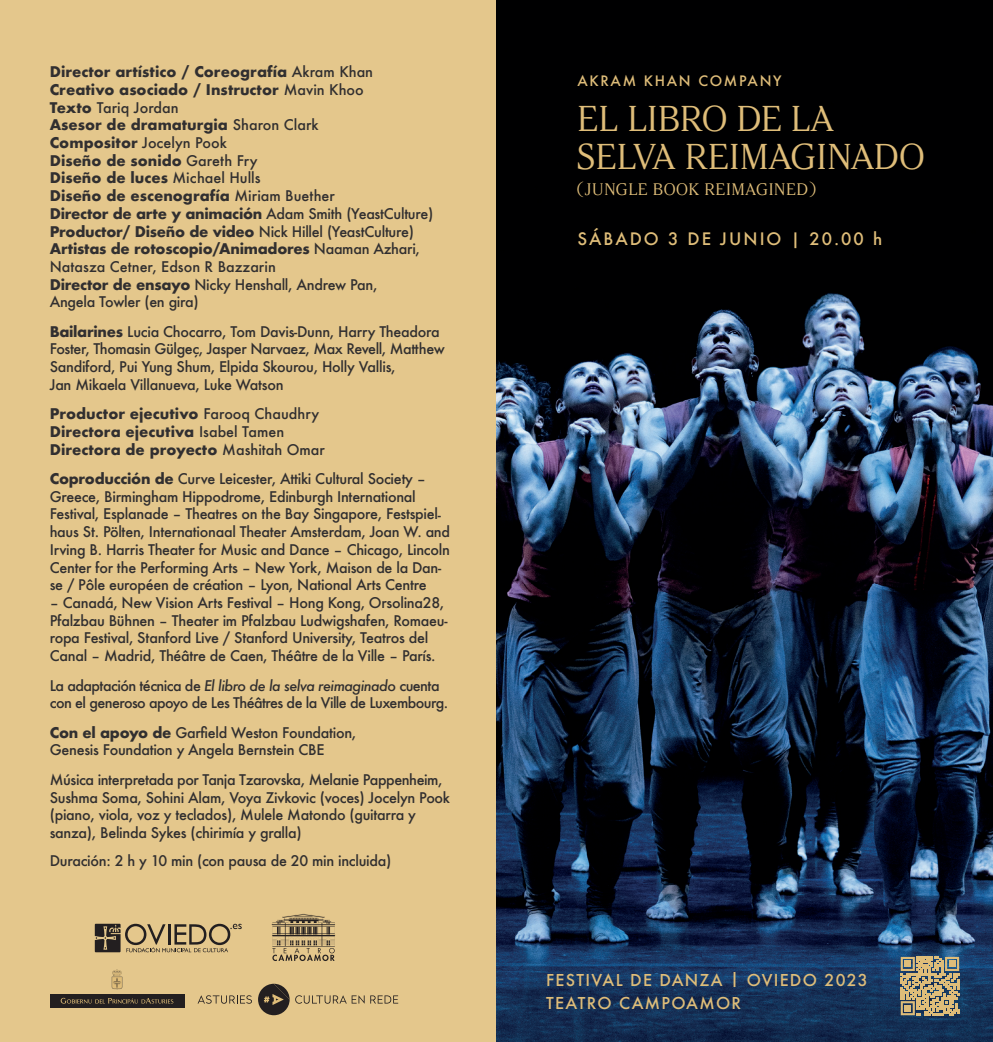
<style>
.page{position:relative;width:993px;height:1042px;background:#fff}
.page>*{position:absolute;margin:0;border:0;box-sizing:border-box;transform-origin:0 0}
.t1{font:35.88px/37.6px "Argesta Display";letter-spacing:-.05em;color:#dfbd79}
.t2{font:500 16.8px "Futura";letter-spacing:.12em;color:#dfbd79}
.t3{font:16.62px "Argesta Display";color:#dfbd79}
.t4{font:500 15.92px/22.8px "Futura";letter-spacing:.08em;color:#dfbd79}
.t5{font:500 14.35px/17.7px "Futura";letter-spacing:-.02em;color:#312f30}
.t6{font:700 14.35px/17.7px "Futura";color:#312f30}
.t7{font:500 14.35px/17.7px "Futura";letter-spacing:-.04em;color:#312f30}
.t8{font:500 14px "Futura";letter-spacing:.12em;color:#dfbd79}
.s1{font-weight:500}
.s2{font-weight:700}
.s3{font-style:italic}
</style>
<div class="page">
<div style="left:0;top:0;width:499px;height:1042px;background:#e4c78c"></div>
<img style="left:496px;top:0;width:496px;height:1042px">
<svg style="left:95px;top:924px;width:147px;height:28px"></svg>
<svg style="left:271px;top:914px;width:64px;height:47px"></svg>
<div style="left:50px;top:994px;width:134px;height:13px;background:#231f20"></div>
<svg style="left:61px;top:998px;width:112px;height:5px"></svg>
<svg style="left:112px;top:969px;width:10px;height:20px"></svg>
<svg style="left:258px;top:984px;width:31px;height:31px"></svg>
<svg style="left:198px;top:995px;width:54px;height:8px"></svg>
<svg style="left:295px;top:995px;width:69px;height:8px"></svg>
<svg style="left:370px;top:995px;width:28px;height:8px"></svg>
<svg style="left:900px;top:957px;width:58px;height:58px;background:#a79973"></svg>
<p class="t6" style="left:50px;top:63px;width:385px">Director artístico / Coreografía <span class="s1">Akram Khan </span>Creativo asociado / Instructor <span class="s1">Mavin Khoo<br></span>Texto <span class="s1">Tariq Jordan<br></span>Asesor de dramaturgia <span class="s1">Sharon Clark<br></span>Compositor <span class="s1">Jocelyn Pook<br></span>Diseño de sonido <span class="s1">Gareth Fry<br></span>Diseño de luces <span class="s1">Michael Hulls<br></span>Diseño de escenografía <span class="s1">Miriam Buether<br></span>Director de arte y animación <span class="s1">Adam Smith (YeastCulture)<br></span>Productor/ Diseño de video <span class="s1">Nick Hillel (YeastCulture)<br></span>Artistas de rotoscopio/Animadores <span class="s1">Naaman Azhari, Natasza Cetner, Edson R Bazzarin<br></span>Director de ensayo <span class="s1">Nicky Henshall, Andrew Pan,<br>Angela Towler (en gira)</span></p>
<p class="t5" style="left:50px;top:322px;width:396px"><span class="s2">Bailarines</span> Lucia Chocarro, Tom Davis-Dunn, Harry Theadora Foster, Thomasin Gülgeç, Jasper Narvaez, Max Revell, Matthew Sandiford, Pui Yung Shum, Elpida Skourou, Holly Vallis,<br>Jan Mikaela Villanueva, Luke Watson</p>
<p class="t6" style="left:50px;top:405px;width:276px">Productor ejecutivo <span class="s1">Farooq Chaudhry<br></span>Directora ejecutiva <span class="s1">Isabel Tamen<br></span>Directora de proyecto <span class="s1">Mashitah Omar</span></p>
<p class="t5" style="left:50px;top:470px;width:402px"><span class="s2">Coproducción de</span> Curve Leicester, Attiki Cultural Society – Greece, Birmingham Hippodrome, Edinburgh International Festival, Esplanade – Theatres on the Bay Singapore, Festspiel&shy;haus St. Pölten, Internationaal Theater Amsterdam, Joan W. and Irving B. Harris Theater for Music and Dance – Chicago, Lincoln Center for the Performing Arts – New York, Maison de la Dan&shy;se / Pôle européen de création – Lyon, National Arts Centre</p>
<p class="t5" style="left:50px;top:593px;width:399px">– Canadá, New Vision Arts Festival – Hong Kong, Orsolina28, Pfalzbau Bühnen – Theater im Pfalzbau Ludwigshafen, Romaeu&shy;ropa Festival, Stanford Live / Stanford University, Teatros del Canal – Madrid, Théâtre de Caen, Théâtre de la Ville – París.</p>
<p class="t7" style="left:50px;top:676px;width:400px">La adaptación técnica de <span class="s3">El libro de la selva reimaginado</span> cuenta con el generoso apoyo de Les Théâtres de la Ville de Luxembourg.</p>
<p class="t5" style="left:50px;top:723px;width:308px"><span class="s2">Con el apoyo de</span> Garfield Weston Foundation,<br>Genesis Foundation y Angela Bernstein CBE</p>
<p class="t5" style="left:50px;top:770px;width:402px">Música interpretada por Tanja Tzarovska, Melanie Pappenheim, Sushma Soma, Sohini Alam, Voya Zivkovic (voces) Jocelyn Pook (piano, viola, voz y teclados), Mulele Matondo (guitarra y sanza), Belinda Sykes (chirimía y gralla)</p>
<p class="t5" style="left:50px;top:852px;width:343px">Duración: 2 h y 10 min (con pausa de 20 min incluida)</p>
<p class="t8" style="left:577px;top:71px;width:205px">AKRAM KHAN COMPANY</p>
<h1 class="t1" style="left:576px;top:100px;width:351px">EL LIBRO DE LA<br>SELVA REIMAGINADO</h1>
<p class="t3" style="left:576px;top:180px;width:242px">(JUNGLE BOOK REIMAGINED)</p>
<p class="t2" style="left:577px;top:227px;width:306px">SÁBADO 3 DE JUNIO | 20.00 h</p>
<p class="t4" style="left:546px;top:968px;width:323px">FESTIVAL DE DANZA | OVIEDO 2023<br>TEATRO CAMPOAMOR</p>
</div>
